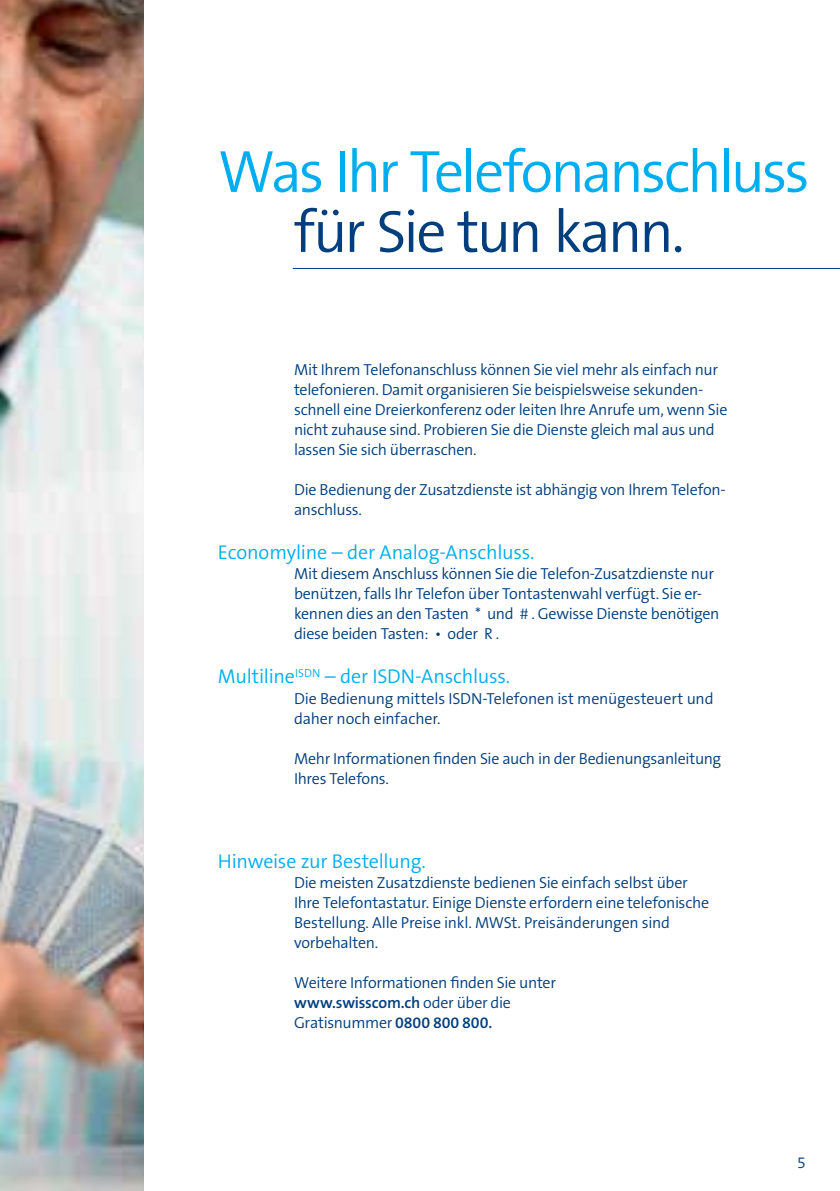
<style>
.page{position:relative;width:840px;height:1191px;background:#fff}
.page>*{position:absolute;margin:0;border:0;box-sizing:border-box;transform-origin:0 0}
.t1{font:300 60px "The Sans B W4";letter-spacing:-.055em;color:#00aeef}
.t2{font:300 60px "The Sans B W4";letter-spacing:-.055em;color:#003e7e}
.t3{font:300 20px "The Sans B W4";letter-spacing:-.015em;color:#00aeef}
.t4{font:300 16px/20px "The Sans B W4";letter-spacing:-.02em;color:#003e7e}
.t5{font:600 16px "The Sans B W6";letter-spacing:-.01em;color:#003e7e}
.s1{font-family:"The Sans B W4";font-weight:300}
.s2{font-family:"The Sans B W6";font-weight:600}
</style>
<div class="page">
<hr style="left:293px;top:268px;width:546px;height:1px;background:#003e7e">
<img style="left:0;top:0;width:143px;height:1191px">
<h1 class="t1" style="left:218px;top:133px;width:593px">Was Ihr Telefonanschluss</h1>
<h1 class="t2" style="left:294px;top:193px;width:392px">für Sie tun kann.</h1>
<p class="t4" style="left:294px;top:360px;width:434px">Mit Ihrem Telefonanschluss können Sie viel mehr als einfach nur telefonieren. Damit organisieren Sie beispielsweise sekunden&shy;schnell eine Dreierkonferenz oder leiten Ihre Anrufe um, wenn Sie nicht zuhause sind. Probieren Sie die Dienste gleich mal aus und lassen Sie sich überraschen.</p>
<p class="t4" style="left:294px;top:480px;width:433px">Die Bedienung der Zusatzdienste ist abhängig von Ihrem Telefon&shy;anschluss.</p>
<p class="t3" style="left:218px;top:540px;width:318px">Economyline – der Analog-Anschluss.</p>
<p class="t4" style="left:294px;top:564px;width:427px">Mit diesem Anschluss können Sie die Telefon-Zusatzdienste nur benützen, falls Ihr Telefon über Tontastenwahl verfügt. Sie er&shy;kennen dies an den Tasten * und # . Gewisse Dienste benötigen diese beiden Tasten: • oder R .</p>
<p class="t3" style="left:218px;top:664px;width:293px">Multiline<sup>ISDN</sup> – der ISDN-Anschluss.</p>
<p class="t4" style="left:294px;top:688px;width:421px">Die Bedienung mittels ISDN-Telefonen ist menügesteuert und daher noch einfacher.</p>
<p class="t4" style="left:294px;top:748px;width:428px">Mehr Informationen finden Sie auch in der Bedienungsanleitung<br>Ihres Telefons.</p>
<p class="t3" style="left:218px;top:848px;width:209px">Hinweise zur Bestellung.</p>
<p class="t4" style="left:294px;top:872px;width:416px">Die meisten Zusatzdienste bedienen Sie einfach selbst über Ihre Telefontastatur. Einige Dienste erfordern eine telefonische Bestellung. Alle Preise inkl. MWSt. Preisänderungen sind vorbehalten.</p>
<p class="t4" style="left:294px;top:972px;width:263px">Weitere Informationen finden Sie unter</p>
<p class="t5" style="left:294px;top:992px;width:218px">www.swisscom.ch <span class="s1">oder über die</span></p>
<p class="t4" style="left:294px;top:1012px;width:199px">Gratisnummer <span class="s2">0800 800 800.</span></p>
<p class="t4" style="left:796px;top:1153px;width:10px">5</p>
</div>
